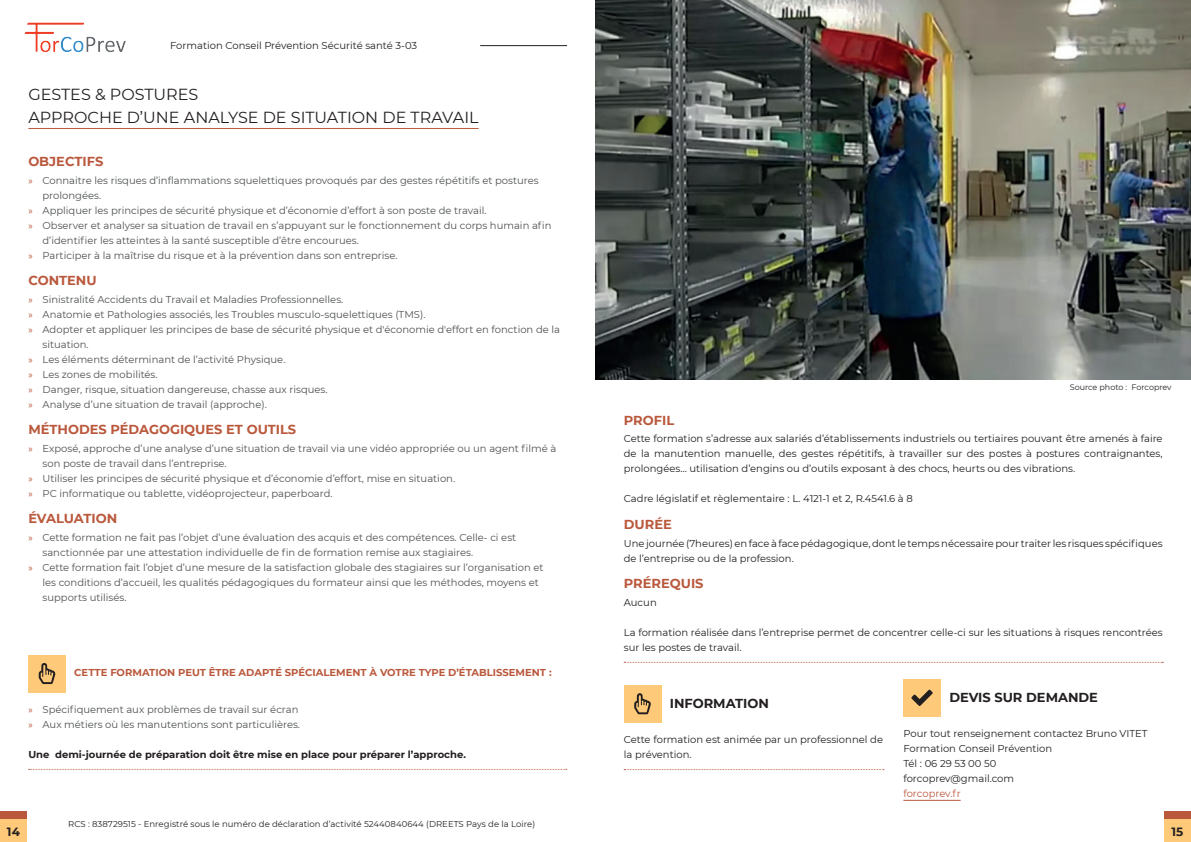
<style>
.page{position:relative;width:1191px;height:842px;background:#fff}
.page>*{position:absolute;margin:0;border:0;box-sizing:border-box;transform-origin:0 0}
.t1{font:16px/23px "Montserrat";color:#231f20}
.t2{font:700 13px "Montserrat";color:#ba583c}
.t3{font:700 13px "Montserrat";color:#231f20}
.t4{font:700 12px "Montserrat";color:#231f20}
.t5{font:10px/15px "Montserrat";color:#4e5152}
.t6{font:10px/15px "Montserrat";color:#231f20}
.t7{font:700 10px "Montserrat";color:#231f20}
.t8{font:700 10px "Montserrat";color:#ba583c}
.t9{font:10px "Montserrat";letter-spacing:-.01em;color:#ba583c}
.t10{font:8.5px "Montserrat";letter-spacing:.005em;color:#231f20}
.t11{font:8px "Montserrat";color:#231f20}
.s1{font-family:"Myriad Pro";color:#ba583c}
</style>
<div class="page">
<hr style="left:903px;top:800px;width:57px;height:1px;background:#ba583c">
<div style="left:903px;top:679px;width:37px;height:38px;background:#feca79"></div>
<svg style="left:911px;top:690px;width:21px;height:16px"></svg>
<div style="left:0;top:812px;width:27px;height:30px;background:#feca79"></div>
<div style="left:1164px;top:812px;width:27px;height:30px;background:#feca79"></div>
<div style="left:0;top:812px;width:27px;height:7px;background:#ba583c"></div>
<div style="left:1164px;top:812px;width:27px;height:7px;background:#ba583c"></div>
<img style="left:24px;top:22px;width:102px;height:30px">
<hr style="left:480px;top:45px;width:87px;height:1px;background:#231f20">
<svg style="left:624px;top:769px;width:260px;height:1px"></svg>
<svg style="left:29px;top:769px;width:538px;height:1px"></svg>
<div style="left:624px;top:685px;width:37px;height:37px;background:#feca79"></div>
<div style="left:28px;top:655px;width:38px;height:37px;background:#feca79"></div>
<svg style="left:634px;top:693px;width:17px;height:21px"></svg>
<svg style="left:39px;top:663px;width:16px;height:21px"></svg>
<svg style="left:624px;top:662px;width:539px;height:1px"></svg>
<img style="left:595px;top:0;width:596px;height:379px">
<hr style="left:28px;top:128px;width:450px;height:1px;background:#ba583c">
<p class="t6" style="left:170px;top:37px;width:248px">Formation Conseil Prévention Sécurité santé 3-03</p>
<h1 class="t1" style="left:28px;top:82px;width:452px">GESTES &amp; POSTURES<br>APPROCHE D’UNE ANALYSE DE SITUATION DE TRAVAIL</h1>
<h2 class="t2" style="left:28px;top:152px;width:76px">OBJECTIFS</h2>
<p class="t5" style="left:28px;top:172px;width:512px"><span class="s1">»</span> Connaitre les risques d’inflammations squelettiques provoqués par des gestes répétitifs et postures</p>
<p class="t5" style="left:43px;top:187px;width:60px">prolongées.</p>
<p class="t5" style="left:28px;top:202px;width:460px"><span class="s1">»</span> Appliquer les principes de sécurité physique et d’économie d’effort à son poste de travail.</p>
<p class="t5" style="left:28px;top:217px;width:525px"><span class="s1">»</span> Observer et analyser sa situation de travail en s’appuyant sur le fonctionnement du corps humain afin</p>
<p class="t5" style="left:43px;top:232px;width:318px">d’identifier les atteintes à la santé susceptible d’être encourues.</p>
<p class="t5" style="left:28px;top:247px;width:371px"><span class="s1">»</span> Participer à la maîtrise du risque et à la prévention dans son entreprise.</p>
<h2 class="t2" style="left:28px;top:271px;width:70px">CONTENU</h2>
<p class="t5" style="left:28px;top:291px;width:316px"><span class="s1">»</span> Sinistralité Accidents du Travail et Maladies Professionnelles.</p>
<p class="t5" style="left:28px;top:306px;width:398px"><span class="s1">»</span> Anatomie et Pathologies associés, les Troubles musculo-squelettiques (TMS).</p>
<p class="t5" style="left:28px;top:321px;width:533px"><span class="s1">»</span> Adopter et appliquer les principes de base de sécurité physique et d'économie d'effort en fonction de la</p>
<p class="t5" style="left:43px;top:336px;width:48px">situation.</p>
<p class="t5" style="left:28px;top:351px;width:258px"><span class="s1">»</span> Les éléments déterminant de l’activité Physique.</p>
<p class="t5" style="left:28px;top:366px;width:131px"><span class="s1">»</span> Les zones de mobilités.</p>
<p class="t5" style="left:28px;top:381px;width:301px"><span class="s1">»</span> Danger, risque, situation dangereuse, chasse aux risques.</p>
<p class="t5" style="left:28px;top:396px;width:240px"><span class="s1">»</span> Analyse d’une situation de travail (approche).</p>
<h2 class="t2" style="left:28px;top:420px;width:269px">MÉTHODES PÉDAGOGIQUES ET OUTILS</h2>
<p class="t5" style="left:28px;top:441px;width:529px"><span class="s1">»</span> Exposé, approche d’une analyse d’une situation de travail via une vidéo appropriée ou un agent filmé à</p>
<p class="t5" style="left:43px;top:456px;width:186px">son poste de travail dans l’entreprise.</p>
<p class="t5" style="left:28px;top:471px;width:428px"><span class="s1">»</span> Utiliser les principes de sécurité physique et d’économie d’effort, mise en situation.</p>
<p class="t5" style="left:28px;top:486px;width:306px"><span class="s1">»</span> PC informatique ou tablette, vidéoprojecteur, paperboard.</p>
<h2 class="t2" style="left:28px;top:509px;width:90px">ÉVALUATION</h2>
<p class="t5" style="left:28px;top:530px;width:489px"><span class="s1">»</span> Cette formation ne fait pas l’objet d’une évaluation des acquis et des compétences. Celle- ci est</p>
<p class="t5" style="left:43px;top:545px;width:432px">sanctionnée par une attestation individuelle de fin de formation remise aux stagiaires.</p>
<p class="t5" style="left:28px;top:560px;width:516px"><span class="s1">»</span> Cette formation fait l’objet d’une mesure de la satisfaction globale des stagiaires sur l’organisation et</p>
<p class="t5" style="left:43px;top:575px;width:498px">les conditions d’accueil, les qualités pédagogiques du formateur ainsi que les méthodes, moyens et</p>
<p class="t5" style="left:43px;top:590px;width:85px">supports utilisés.</p>
<p class="t8" style="left:74px;top:665px;width:479px">CETTE FORMATION PEUT ÊTRE ADAPTÉ SPÉCIALEMENT À VOTRE TYPE D’ÉTABLISSEMENT :</p>
<p class="t5" style="left:28px;top:701px;width:273px"><span class="s1">»</span> Spécifiquement aux problèmes de travail sur écran <span class="s1">»</span> Aux métiers où les manutentions sont particulières.</p>
<p class="t7" style="left:28px;top:747px;width:439px">Une demi-journée de préparation doit être mise en place pour préparer l’approche.</p>
<p class="t11" style="left:1069px;top:382px;width:103px">Source photo : Forcoprev</p>
<h2 class="t2" style="left:624px;top:410px;width:52px">PROFIL</h2>
<p class="t6" style="left:624px;top:431px;width:540px;text-align:justify">Cette formation s’adresse aux salariés d’établissements industriels ou tertiaires pouvant être amenés à faire de la manutention manuelle, des gestes répétitifs, à travailler sur des postes à postures contraignantes, prolongées… utilisation d’engins ou d’outils exposant à des chocs, heurts ou des vibrations.</p>
<p class="t6" style="left:624px;top:491px;width:290px">Cadre législatif et règlementaire : L. 4121-1 et 2, R.4541.6 à 8</p>
<h2 class="t2" style="left:624px;top:515px;width:49px">DURÉE</h2>
<p class="t6" style="left:624px;top:535px;width:540px">Une journée (7heures) en face à face pédagogique, dont le temps nécessaire pour traiter les risques spécifiques de l’entreprise ou de la profession.</p>
<h2 class="t2" style="left:624px;top:574px;width:81px">PRÉREQUIS</h2>
<p class="t6" style="left:624px;top:594px;width:34px">Aucun</p>
<p class="t6" style="left:624px;top:624px;width:540px">La formation réalisée dans l’entreprise permet de concentrer celle-ci sur les situations à risques rencontrées sur les postes de travail.</p>
<h2 class="t3" style="left:670px;top:694px;width:101px">INFORMATION</h2>
<p class="t6" style="left:624px;top:732px;width:261px">Cette formation est animée par un professionnel de la prévention.</p>
<h2 class="t3" style="left:949px;top:688px;width:150px">DEVIS SUR DEMANDE</h2>
<p class="t6" style="left:903px;top:726px;width:246px">Pour tout renseignement contactez Bruno VITET<br>Formation Conseil Prévention<br>Tél : 06 29 53 00 50<br>forcoprev@gmail.com</p>
<p class="t9" style="left:903px;top:787px;width:59px">forcoprev.fr</p>
<p class="t10" style="left:68px;top:818px;width:468px">RCS : 838729515 - Enregistré sous le numéro de déclaration d’activité 52440840644 (DREETS Pays de la Loire)</p>
<p class="t4" style="left:7px;top:823px;width:14px">14</p>
<p class="t4" style="left:1171px;top:823px;width:13px">15</p>
</div>
